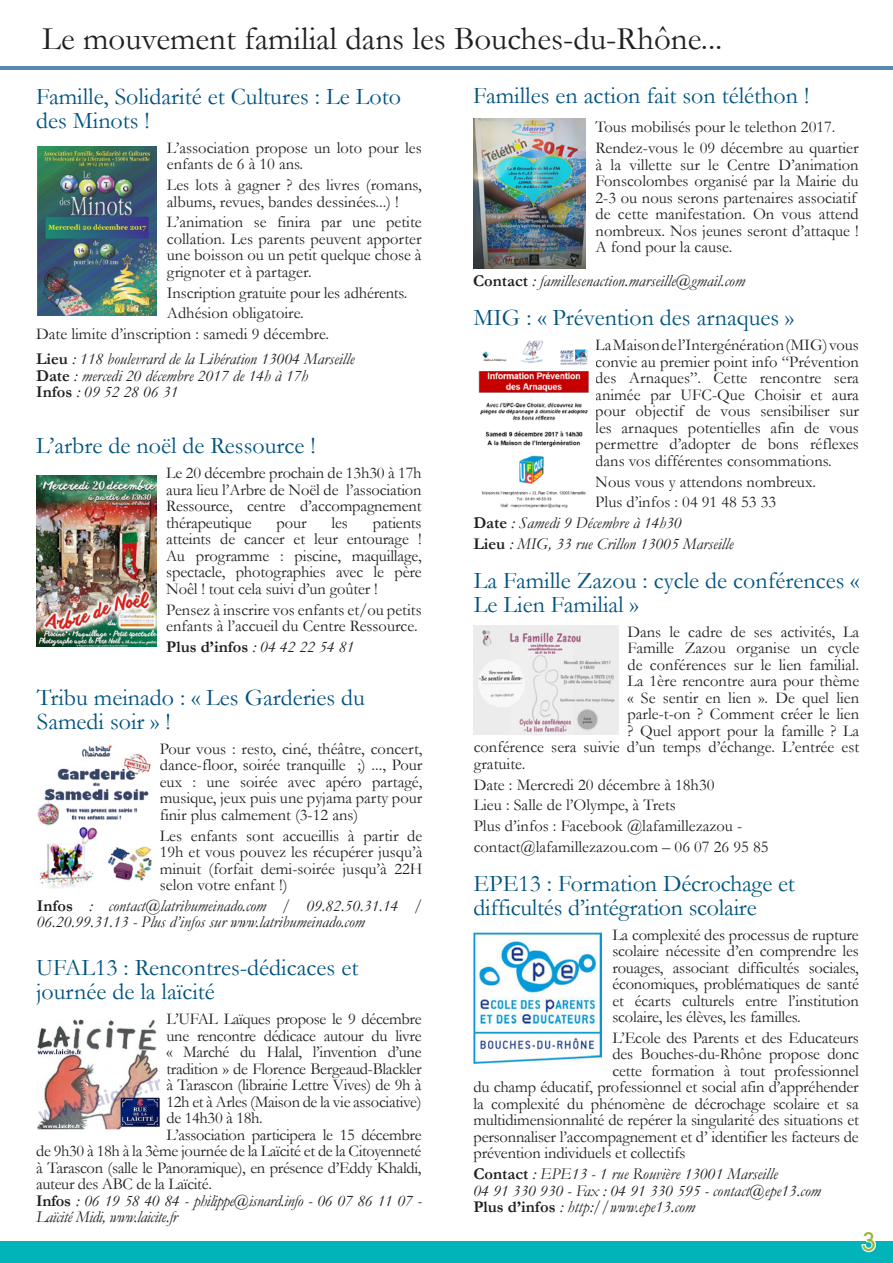
<style>
.page{position:relative;width:893px;height:1263px;background:#fff}
.page>*{position:absolute;margin:0;border:0;box-sizing:border-box;transform-origin:0 0}
.t1{font:33px "Garamond";color:#231f20}
.t2{font:27px "Rondalo";color:#9bb33b}
.Titre{font:24px/24px "Garamond";color:#005380}
.texte{font:16.5px/16.5px "Garamond";color:#231f20;text-align:justify}
.Infos{font:16.5px/16.5px "Garamond";letter-spacing:-.02em;color:#231f20;text-align:justify}
.Infos-2{font:italic 16.5px "Garamond";color:#231f20}
.texte-2{font:italic 16.5px/16.5px "Garamond";color:#231f20}
.Infos-3{font:italic 16.5px/16.5px "Garamond";letter-spacing:-.02em;color:#231f20}
.texte-3{font:700 16.5px "Garamond";color:#231f20}
.s1{font-weight:700;font-style:normal}
.s2{font-weight:400;font-style:italic}
</style>
<div class="page">
<hr style="left:0;top:66px;width:893px;height:4px;background:#5888ae">
<div style="left:0;top:1242px;width:893px;height:21px;background:#00b4b9"></div>
<svg style="left:860px;top:1241px;width:17px;height:12px"></svg>
<img style="left:38px;top:147px;width:119px;height:168px">
<img style="left:478px;top:340px;width:111px;height:168px">
<img style="left:36px;top:476px;width:120px;height:171px">
<img style="left:37px;top:745px;width:115px;height:143px">
<img style="left:473px;top:118px;width:113px;height:151px">
<img style="left:38px;top:1019px;width:121px;height:111px">
<img style="left:473px;top:625px;width:146px;height:109px">
<img style="left:473px;top:933px;width:129px;height:131px">
<p class="t1" style="left:42px;top:16px;width:682px">Le mouvement familial dans les Bouches-du-Rhône...</p>
<p class="Titre" style="left:36px;top:84px;width:366px">Famille, Solidarité et Cultures : Le Loto des Minots !</p>
<p class="texte" style="left:167px;top:139px;width:256px">L’association propose un loto pour les enfants de 6 à 10 ans.</p>
<p class="texte" style="left:167px;top:176px;width:256px">Les lots à gagner ? des livres (romans, albums, revues, bandes dessinées...) !</p>
<p class="texte" style="left:167px;top:213px;width:256px">L’animation se finira par une petite collation. Les parents peuvent apporter une boisson ou un petit quelque chose à grignoter et à partager.</p>
<p class="texte" style="left:167px;top:284px;width:242px">Inscription gratuite pour les adhérents.</p>
<p class="texte" style="left:167px;top:304px;width:138px">Adhésion obligatoire.</p>
<p class="texte" style="left:36px;top:325px;width:295px">Date limite d’inscription : samedi 9 décembre.</p>
<p class="Infos-2" style="left:36px;top:348px;width:320px"><span class="s1">Lieu</span> : 118 boulevrard de la Libération 13004 Marseille</p>
<p class="Infos-2" style="left:36px;top:364px;width:273px"><span class="s1">Date</span> : mercedi 20 décembre 2017 de 14h à 17h</p>
<p class="Infos-2" style="left:36px;top:381px;width:144px"><span class="s1">Infos</span> : 09 52 28 06 31</p>
<p class="Titre" style="left:36px;top:433px;width:281px">L’arbre de noël de Ressource !</p>
<p class="texte" style="left:166px;top:464px;width:257px">Le 20 décembre prochain de 13h30 à 17h aura lieu l’Arbre de Noël de l’association Ressource, centre d’accompagnement thérapeutique</p>
<p class="texte" style="left:277px;top:514px;width:31px">pour</p>
<p class="texte" style="left:332px;top:514px;width:18px">les</p>
<p class="texte" style="left:166px;top:514px;width:257px;text-indent:207px">patients atteints de cancer et leur entourage !<br>Au programme : piscine, maquillage, spectacle, photographies avec le père Noêl ! tout cela suivi d’un goûter !</p>
<p class="texte" style="left:166px;top:601px;width:257px">Pensez à inscrire vos enfants et/ou petits enfants à l’accueil du Centre Ressource.</p>
<p class="texte-3" style="left:166px;top:635px;width:189px">Plus d’infos <span class="s2">: 04 42 22 54 81</span></p>
<p class="Titre" style="left:37px;top:685px;width:330px">Tribu meinado : « Les Garderies du<br>Samedi soir » !</p>
<p class="texte" style="left:160px;top:740px;width:264px">Pour vous : resto, ciné, théâtre, concert, dance-floor, soirée tranquille ;) ..., Pour eux : une soirée avec apéro partagé, musique, jeux puis une pyjama party pour finir plus calmement (3-12 ans)</p>
<p class="texte" style="left:160px;top:827px;width:264px">Les enfants sont accueillis à partir de 19h et vous pouvez les récupérer jusqu’à minuit (forfait demi-soirée jusqu’à 22H selon votre enfant !)</p>
<p class="texte-2" style="left:37px;top:897px;width:387px"><span class="s1">Infos</span> : contact@latribumeinado.com / 09.82.50.31.14 /<br>06.20.99.31.13 - Plus d’infos sur www.latribumeinado.com</p>
<p class="Titre" style="left:36px;top:955px;width:324px">UFAL13 : Rencontres-dédicaces et journée de la laïcité</p>
<p class="Infos" style="left:166px;top:1010px;width:257px">L’UFAL Laïques propose le 9 décembre une rencontre dédicace autour du livre « Marché du Halal, l’invention d’une tradition » de Florence Bergeaud-Blackler à Tarascon (librairie Lettre Vives) de 9h à 12h et à Arles (Maison de la vie associative) de 14h30 à 18h.</p>
<p class="Infos" style="left:36px;top:1126px;width:387px;text-indent:130px">L’association participera le 15 décembre de 9h30 à 18h à la 3ème journée de la Laïcité et de la Citoyenneté à Tarascon (salle le Panoramique), en présence d’Eddy Khaldi, auteur des ABC de la Laïcité.</p>
<p class="Infos-3" style="left:36px;top:1192px;width:387px"><span class="s1">Infos</span> : 06 19 58 40 84 - philippe@isnard.info - 06 07 86 11 07 -<br>Laïcité Midi, www.laicite.fr</p>
<p class="Titre" style="left:473px;top:83px;width:338px">Familles en action fait son téléthon !</p>
<p class="texte" style="left:596px;top:118px;width:241px">Tous mobilisés pour le telethon 2017.</p>
<p class="texte" style="left:596px;top:139px;width:265px;text-align:left">Rendez-vous le 09 décembre au quartier à la villette sur le Centre D’animation Fonscolombes organisé par la Mairie du 2-3 ou nous serons partenaires associatif de cette manifestation. On vous attend nombreux. Nos jeunes seront d’attaque !<br>A fond pour la cause.</p>
<p class="Infos-2" style="left:473px;top:269px;width:273px"><span class="s1">Contact</span> : famillesenaction.marseille@gmail.com</p>
<p class="Titre" style="left:473px;top:305px;width:322px">MIG : « Prévention des arnaques »</p>
<p class="texte" style="left:595px;top:336px;width:265px">La Maison de l’Intergénération (MIG) vous convie au premier point info “Prévention des Arnaques”. Cette rencontre sera animée par UFC-Que Choisir et aura pour objectif de vous sensibiliser sur les arnaques potentielles afin de vous permettre d’adopter de bons réflexes dans vos différentes consommations.</p>
<p class="texte" style="left:595px;top:473px;width:222px">Nous vous y attendons nombreux.</p>
<p class="texte" style="left:595px;top:493px;width:182px">Plus d’infos : 04 91 48 53 33</p>
<p class="texte-2" style="left:473px;top:514px;width:210px"><span class="s1">Date</span> : Samedi 9 Décembre à 14h30</p>
<p class="texte-2" style="left:473px;top:535px;width:262px"><span class="s1">Lieu</span> : MIG, 33 rue Crillon 13005 Marseille</p>
<p class="Titre" style="left:474px;top:568px;width:387px">La Famille Zazou : cycle de conférences «<br>Le Lien Familial »</p>
<p class="texte" style="left:627px;top:623px;width:233px">Dans le cadre de ses activités, La</p>
<p class="texte" style="left:627px;top:639px;width:233px">Famille Zazou organise un cycle</p>
<p class="texte" style="left:627px;top:656px;width:233px">de conférences sur le lien familial.</p>
<p class="texte" style="left:627px;top:672px;width:233px">La 1ère rencontre aura pour thème</p>
<p class="texte" style="left:627px;top:689px;width:233px">« Se sentir en lien ». De quel lien</p>
<p class="texte" style="left:627px;top:705px;width:233px">parle-t-on ? Comment créer le lien</p>
<p class="texte" style="left:627px;top:722px;width:233px">? Quel apport pour la famille ? La</p>
<p class="texte" style="left:474px;top:738px;width:387px">conférence sera suivie d’un temps d’échange. L’entrée est</p>
<p class="texte" style="left:474px;top:755px;width:53px">gratuite.</p>
<p class="texte" style="left:474px;top:776px;width:242px">Date : Mercredi 20 décembre à 18h30</p>
<p class="texte" style="left:474px;top:796px;width:204px">Lieu : Salle de l’Olympe, à Trets</p>
<p class="texte" style="left:474px;top:817px;width:270px">Plus d’infos : Facebook @lafamillezazou -</p>
<p class="texte" style="left:474px;top:838px;width:296px">contact@lafamillezazou.com – 06 07 26 95 85</p>
<p class="Titre" style="left:473px;top:870px;width:323px">EPE13 : Formation Décrochage et difficultés d’intégration scolaire</p>
<p class="texte" style="left:612px;top:926px;width:248px">La complexité des processus de rupture scolaire nécessite d’en comprendre les rouages, associant difficultés sociales, économiques, problématiques de santé et écarts culturels entre l’institution scolaire, les élèves, les familles.</p>
<p class="texte" style="left:612px;top:1029px;width:248px">L’Ecole des Parents et des Educateurs</p>
<p class="texte" style="left:612px;top:1045px;width:248px">des Bouches-du-Rhône propose donc</p>
<p class="texte" style="left:612px;top:1062px;width:248px">cette formation à tout professionnel</p>
<p class="texte" style="left:473px;top:1078px;width:387px">du champ éducatif, professionnel et social afin d’appréhender</p>
<p class="texte" style="left:473px;top:1095px;width:387px">la complexité du phénomène de décrochage scolaire et sa</p>
<p class="texte" style="left:473px;top:1111px;width:387px">multidimensionnalité de repérer la singularité des situations et</p>
<p class="texte" style="left:473px;top:1128px;width:387px">personnaliser l’accompagnement et d’ identifier les facteurs de</p>
<p class="texte" style="left:473px;top:1144px;width:214px">prévention individuels et collectifs</p>
<p class="Infos-2" style="left:473px;top:1163px;width:306px"><span class="s1">Contact</span> : EPE13 - 1 rue Rouvière 13001 Marseille</p>
<p class="Infos-2" style="left:473px;top:1179px;width:349px">04 91 330 930 - Fax : 04 91 330 595 - contact@epe13.com</p>
<p class="Infos-2" style="left:473px;top:1196px;width:223px"><span class="s1">Plus d’infos</span> : http://www.epe13.com</p>
<p class="t2" style="left:862px;top:1227px;width:15px">3</p>
</div>
